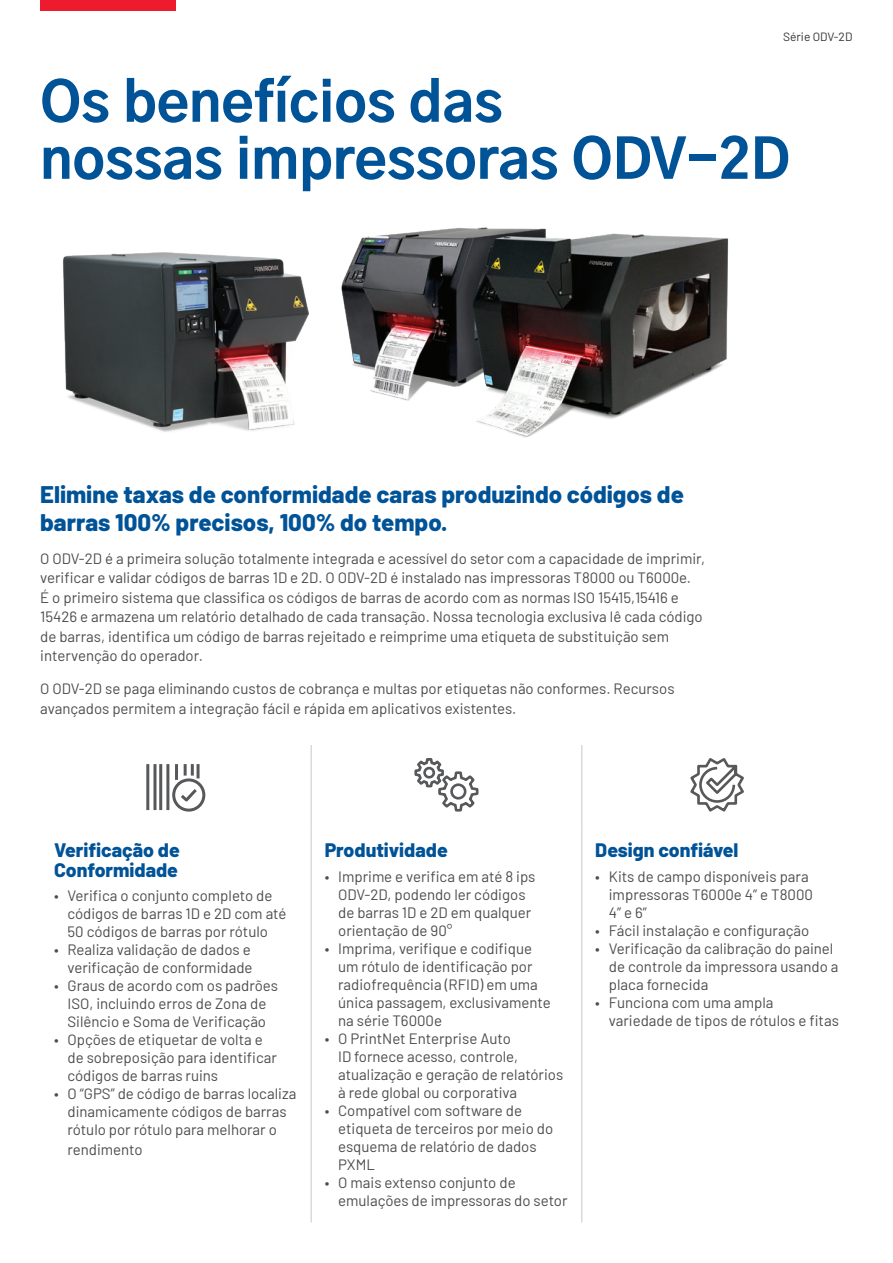
<style>
.page{position:relative;width:893px;height:1263px;background:#fff}
.page>*{position:absolute;margin:0;border:0;box-sizing:border-box;transform-origin:0 0}
.t1{font:800 54px/57px "Gothic A1";color:#015398}
.t2{font:800 24px/27px "Barlow";color:#015398}
.t3{font:800 19.5px/19.5px "Barlow";color:#015398}
.t4{font:15px/18px "Barlow";color:#4b4c4d}
.t5{font:12px "Barlow";color:#323332}
</style>
<div class="page">
<div style="left:40px;top:0;width:135px;height:11px;background:#ee1a2e"></div>
<hr style="left:311px;top:745px;width:1px;height:79px;background:#c7c8ca">
<hr style="left:311px;top:824px;width:1px;height:398px;background:#c7c8ca">
<hr style="left:581px;top:745px;width:1px;height:79px;background:#c7c8ca">
<hr style="left:581px;top:824px;width:1px;height:398px;background:#c7c8ca">
<svg style="left:146px;top:764px;width:60px;height:48px"></svg>
<svg style="left:414px;top:758px;width:65px;height:54px"></svg>
<svg style="left:690px;top:758px;width:54px;height:54px"></svg>
<img style="left:62px;top:252px;width:247px;height:180px">
<img style="left:341px;top:227px;width:388px;height:211px">
<p class="t5" style="left:783px;top:27px;width:71px">Série ODV-2D</p>
<h1 class="t1" style="left:40px;top:71px;width:751px">Os benefícios das<br>nossas impressoras ODV-2D</h1>
<h2 class="t2" style="left:40px;top:480px;width:645px">Elimine taxas de conformidade caras produzindo códigos de barras 100% precisos, 100% do tempo.</h2>
<p class="t4" style="left:40px;top:547px;width:666px;line-height:19.5px">O ODV-2D é a primeira solução totalmente integrada e acessível do setor com a capacidade de imprimir, verificar e validar códigos de barras 1D e 2D. O ODV-2D é instalado nas impressoras T8000 ou T6000e.<br>É o primeiro sistema que classifica os códigos de barras de acordo com as normas ISO 15415,15416 e 15426 e armazena um relatório detalhado de cada transação. Nossa tecnologia exclusiva lê cada código de barras, identifica um código de barras rejeitado e reimprime uma etiqueta de substituição sem intervenção do operador.</p>
<p class="t4" style="left:40px;top:678px;width:636px;line-height:19.5px">O ODV-2D se paga eliminando custos de cobrança e multas por etiquetas não conformes. Recursos avançados permitem a integração fácil e rápida em aplicativos existentes.</p>
<h3 class="t3" style="left:54px;top:839px;width:127px">Verificação de<br>Conformidade</h3>
<p class="t4" style="left:68px;top:886px;width:221px;text-indent:-14px">• Verifica o conjunto completo de códigos de barras 1D e 2D com até<br>50 códigos de barras por rótulo</p>
<p class="t4" style="left:54px;top:940px;width:200px;text-align:right">• Realiza validação de dados e verificação de conformidade</p>
<p class="t4" style="left:54px;top:976px;width:225px;text-align:center">• Graus de acordo com os padrões<br>ISO, incluindo erros de Zona de<br>Silêncio e Soma de Verificação</p>
<p class="t4" style="left:68px;top:1030px;width:211px;text-indent:-14px">• Opções de etiquetar de volta e de sobreposição para identificar códigos de barras ruins</p>
<p class="t4" style="left:54px;top:1084px;width:244px;text-align:center">• O “GPS” de código de barras localiza dinamicamente códigos de barras rótulo por rótulo para melhorar o</p>
<p class="t4" style="left:68px;top:1139px;width:77px">rendimento</p>
<h3 class="t3" style="left:325px;top:839px;width:125px">Produtividade</h3>
<p class="t4" style="left:338px;top:866px;width:199px;text-indent:-14px">• Imprime e verifica em até 8 ips<br>ODV-2D, podendo ler códigos de barras 1D e 2D em qualquer orientação de 90°</p>
<p class="t4" style="left:338px;top:938px;width:214px;text-indent:-14px">• Imprima, verifique e codifique um rótulo de identificação por radiofrequência (RFID) em uma única passagem, exclusivamente na série T6000e</p>
<p class="t4" style="left:338px;top:1028px;width:227px;text-indent:-14px">• O PrintNet Enterprise Auto<br>ID fornece acesso, controle, atualização e geração de relatórios à rede global ou corporativa</p>
<p class="t4" style="left:338px;top:1100px;width:217px;text-indent:-14px">• Compatível com software de etiqueta de terceiros por meio do esquema de relatório de dados<br>PXML</p>
<p class="t4" style="left:338px;top:1172px;width:231px;text-indent:-14px">• O mais extenso conjunto de emulações de impressoras do setor</p>
<h3 class="t3" style="left:595px;top:839px;width:145px">Design confiável</h3>
<p class="t4" style="left:609px;top:866px;width:206px;text-indent:-14px">• Kits de campo disponíveis para impressoras T6000e 4” e T8000<br>4” e 6”</p>
<p class="t4" style="left:595px;top:920px;width:215px">• Fácil instalação e configuração</p>
<p class="t4" style="left:609px;top:938px;width:231px;text-indent:-14px">• Verificação da calibração do painel de controle da impressora usando a placa fornecida</p>
<p class="t4" style="left:609px;top:992px;width:232px;text-indent:-14px">• Funciona com uma ampla variedade de tipos de rótulos e fitas</p>
</div>
